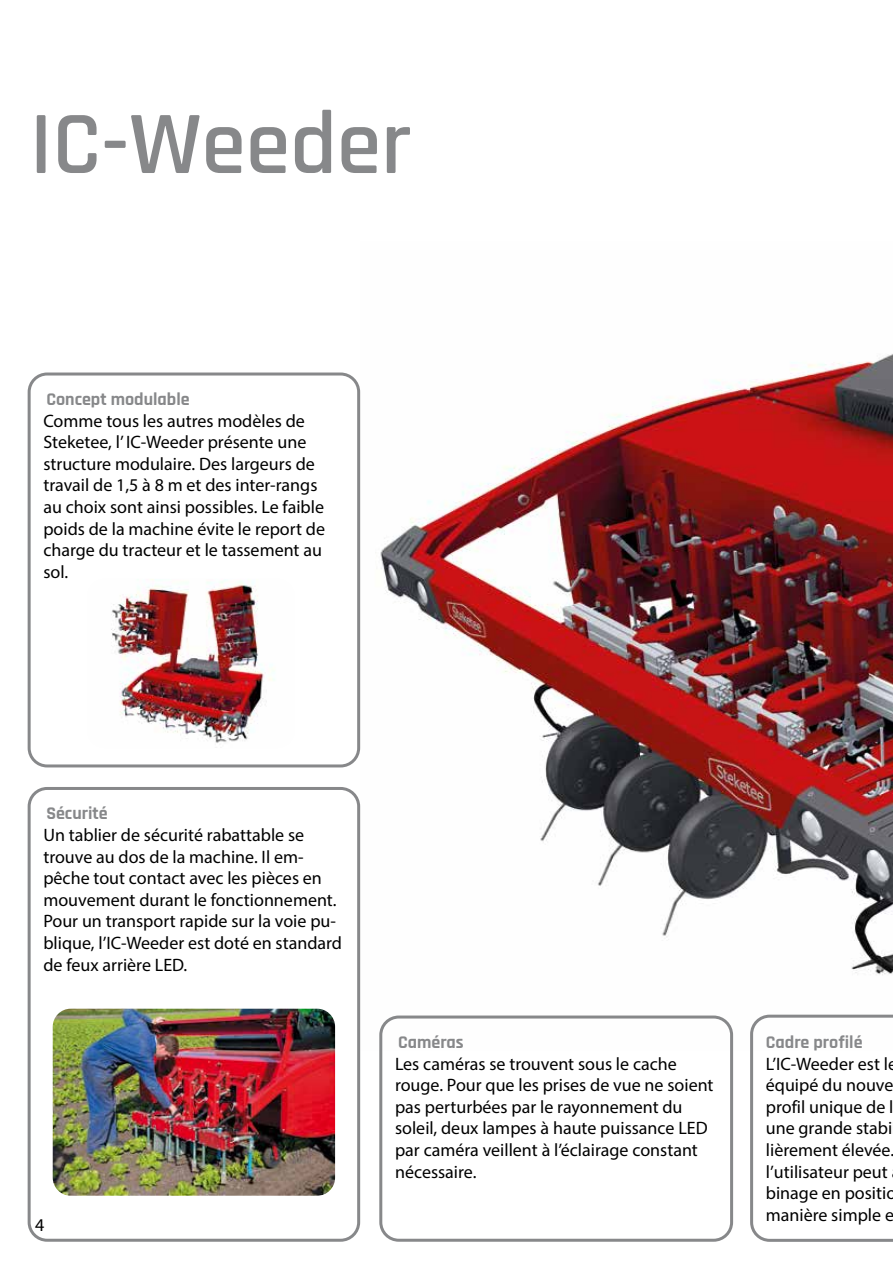
<style>
.page{position:relative;width:893px;height:1263px;background:#fff}
.page>*{position:absolute;margin:0;border:0;box-sizing:border-box;transform-origin:0 0}
.t1{font:600 90px "Rajdhani";color:#87888a}
.t2{font:18px/21.6px "Myriad Pro";color:#000}
.t3{font:700 18px "Rajdhani";color:#87888a}
</style>
<div class="page">
<img style="left:360px;top:354px;width:533px;height:696px">
<div style="left:28px;top:372px;width:332px;height:395px;border:3px solid #87888a;border-radius:18px"></div>
<div style="left:379px;top:1015px;width:354px;height:227px;border:3px solid #87888a;border-radius:18px"></div>
<div style="left:28px;top:787px;width:332px;height:455px;border:3px solid #87888a;border-radius:18px"></div>
<svg style="left:750px;top:1015px;width:143px;height:227px"></svg>
<img style="left:53px;top:1009px;width:282px;height:187px">
<img style="left:111px;top:579px;width:164px;height:164px">
<h1 class="t1" style="left:30px;top:91px;width:383px">IC-Weeder</h1>
<p class="t3" style="left:46px;top:388px;width:145px">Concept modulable</p>
<p class="t2" style="left:43px;top:409px;width:283px">Comme tous les autres modèles de<br>Steketee, l’ IC-Weeder présente une structure modulaire. Des largeurs de travail de 1,5 à 8 m et des inter-rangs au choix sont ainsi possibles. Le faible poids de la machine évite le report de charge du tracteur et le tassement au sol.</p>
<p class="t3" style="left:46px;top:803px;width:63px">Sécurité</p>
<p class="t2" style="left:43px;top:824px;width:300px">Un tablier de sécurité rabattable se trouve au dos de la machine. Il em&shy;pêche tout contact avec les pièces en mouvement durant le fonctionnement.<br>Pour un transport rapide sur la voie pu&shy;blique, l’IC-Weeder est doté en standard de feux arrière LED.</p>
<p class="t2" style="left:35px;top:1214px;width:11px">4</p>
<p class="t3" style="left:398px;top:1031px;width:67px">Caméras</p>
<p class="t2" style="left:395px;top:1052px;width:320px">Les caméras se trouvent sous le cache rouge. Pour que les prises de vue ne soient pas perturbées par le rayonnement du soleil, deux lampes à haute puissance LED par caméra veillent à l’éclairage constant nécessaire.</p>
<p class="t3" style="left:766px;top:1031px;width:98px">Cadre profilé</p>
<p class="t2" style="left:766px;top:1052px;width:133px">L’IC-Weeder est le équipé du nouve profil unique de l une grande stabi lièrement élevée. l’utilisateur peut binage en positio manière simple e</p>
</div>
